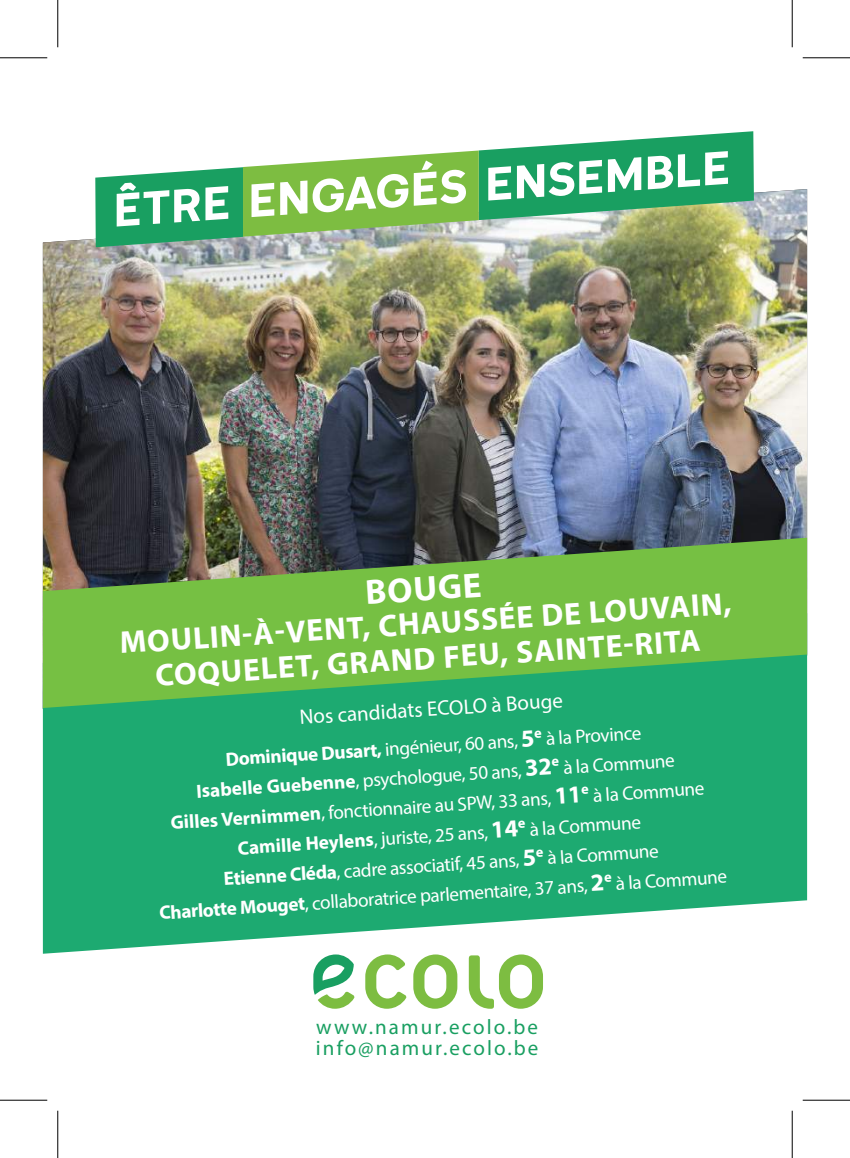
<style>
.page{position:relative;width:850px;height:1158px;background:#fff}
.page>*{position:absolute;margin:0;border:0;box-sizing:border-box;transform-origin:0 0}
.t1{font:700 35px "Myriad Pro";color:#fff}
.t2{font:700 31.5px/35.2px "Myriad Pro";color:#fff;text-align:center}
.t3{font:21px/21px "Myriad Pro";letter-spacing:.1em;color:#199f61}
.t4{font:21px "Myriad Pro";color:#fff}
.t5{font:19.25px/29.8px "Myriad Pro";color:#fff;text-align:center}
.s1{font-weight:700}
.s2{font-weight:700;font-size:24.5px}
</style>
<div class="page">
<img style="left:43px;top:189px;width:764px;height:348px">
<svg style="left:43px;top:708px;width:764px;height:245px;background:#34b380"></svg>
<svg style="left:43px;top:537px;width:764px;height:171px;background:#61a94b"></svg>
<svg style="left:95px;top:131px;width:659px;height:116px"></svg>
<svg style="left:365px;top:954px;width:41px;height:54px"></svg>
<svg style="left:413px;top:954px;width:44px;height:54px"></svg>
<svg style="left:469px;top:954px;width:74px;height:54px"></svg>
<svg style="left:313px;top:954px;width:42px;height:54px"></svg>
<hr style="left:0;top:57px;width:47px;height:1px;background:#000">
<hr style="left:802px;top:57px;width:48px;height:1px;background:#000">
<hr style="left:0;top:1099px;width:47px;height:1px;background:#000">
<hr style="left:802px;top:1099px;width:48px;height:1px;background:#000">
<hr style="left:57px;top:0;width:1px;height:47px;background:#000">
<hr style="left:57px;top:1110px;width:1px;height:47px;background:#000">
<hr style="left:792px;top:0;width:1px;height:47px;background:#000">
<hr style="left:792px;top:1110px;width:1px;height:47px;background:#000">
<h1 class="t1" style="left:364px;top:570px;width:118px;rotate:-4deg">BOUGE</h1>
<h2 class="t2" style="left:119px;top:625px;width:614px;rotate:-4deg">MOULIN-À-VENT, CHAUSSÉE DE LOUVAIN,<br>COQUELET, GRAND FEU, SAINTE-RITA</h2>
<p class="t4" style="left:299px;top:704px;width:265px;rotate:-4deg">Nos candidats ECOLO à Bouge</p>
<p class="t5" style="left:148px;top:751px;width:570px;rotate:-4deg"><span class="s1">Dominique Dusart,</span> ingénieur, 60 ans, <span class="s2">5</span><sup>e</sup> à la Province<br><span class="s1">Isabelle Guebenne</span>, psychologue, 50 ans, <span class="s2">32</span><sup>e</sup> à la Commune<br><span class="s1">Gilles Vernimmen</span>, fonctionnaire au SPW, 33 ans, <span class="s2">11</span><sup>e</sup> à la Commune <span class="s1">Camille Heylens</span>, juriste, 25 ans, <span class="s2">14</span><sup>e</sup> à la Commune<br><span class="s1">Etienne Cléda</span>, cadre associatif, 45 ans, <span class="s2">5</span><sup>e</sup> à la Commune<br><span class="s1">Charlotte Mouget</span>, collaboratrice parlementaire, 37 ans, <span class="s2">2</span><sup>e</sup> à la Commune</p>
<p class="t3" style="left:316px;top:1016px;width:224px">www.namur.ecolo.be info@namur.ecolo.be</p>
</div>
